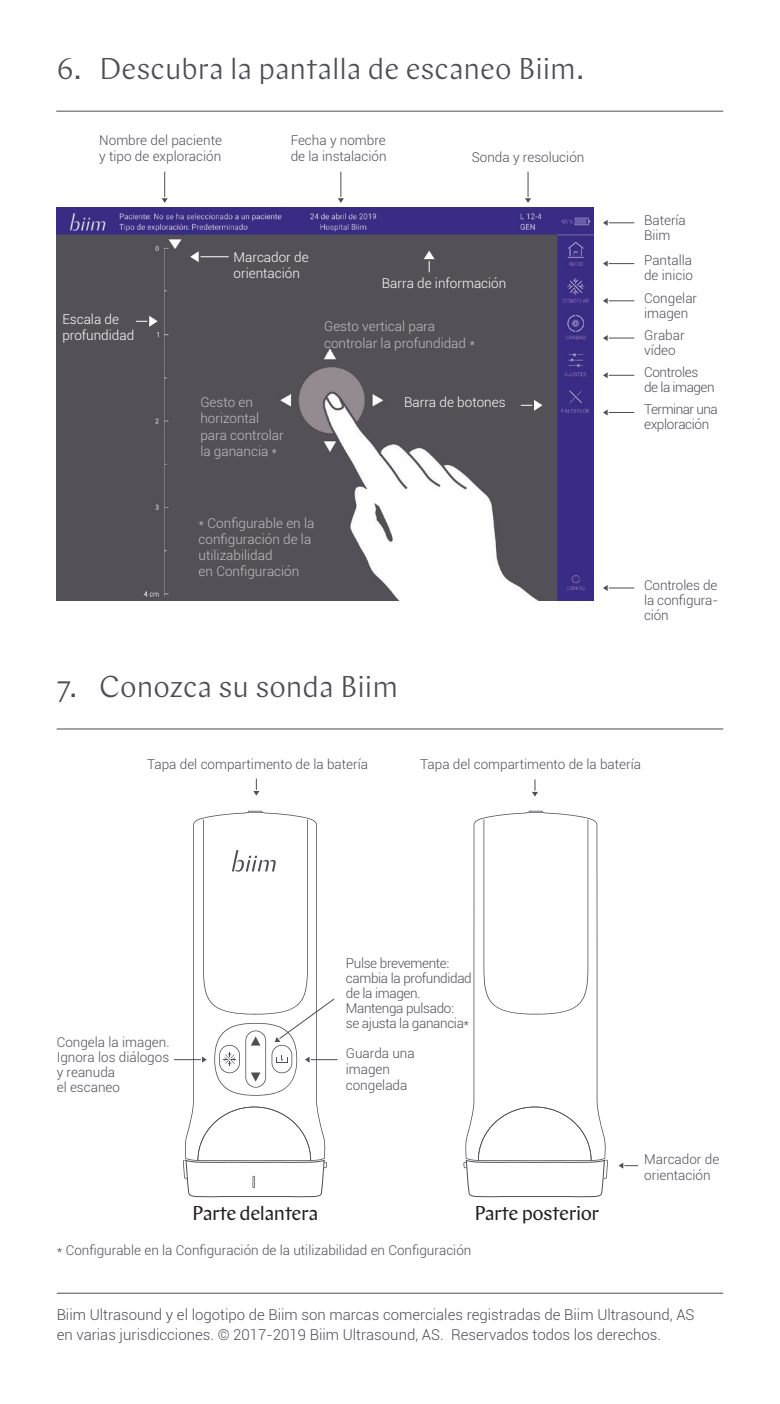
<style>
.page{position:relative;width:780px;height:1404px;background:#fff}
.page>*{position:absolute;margin:0;border:0;box-sizing:border-box;transform-origin:0 0}
.t1{font:300 30px "Chap";color:#4d4e56}
.t2{font:20px "Chap";letter-spacing:-.025em;color:#231f20}
.t3{font:300 15px/20px "Roboto";color:#4d4e56}
.t4{font:300 13.5px/15px "Roboto";color:#4d4e56}
.t5{font:300 13.5px/16.2px "Roboto";color:#c2bfc2}
.t6{font:300 13.5px/15px "Roboto";letter-spacing:-.025em;color:#4d4e56}
.t7{font:300 13.5px/16.2px "Roboto";color:#fff}
.t8{font:300 13.5px/15px "Roboto";letter-spacing:-.035em;color:#4d4e56}
</style>
<div class="page">
<img style="left:56px;top:207px;width:537px;height:393px">
<svg style="left:192px;top:812px;width:126px;height:294px"></svg>
<svg style="left:248px;top:810px;width:14px;height:2px"></svg>
<svg style="left:473px;top:811px;width:125px;height:295px"></svg>
<svg style="left:529px;top:810px;width:13px;height:2px"></svg>
<svg style="left:183px;top:1106px;width:425px;height:91px"></svg>
<hr style="left:56px;top:111px;width:667px;height:1px;background:#4d4e56">
<hr style="left:57px;top:728px;width:666px;height:1px;background:#4d4e56">
<hr style="left:57px;top:1292px;width:666px;height:1px;background:#4d4e56">
<svg style="left:162px;top:171px;width:6px;height:32px"></svg>
<svg style="left:136px;top:316px;width:22px;height:11px"></svg>
<svg style="left:521px;top:400px;width:21px;height:11px"></svg>
<svg style="left:423px;top:251px;width:11px;height:21px"></svg>
<svg style="left:190px;top:251px;width:39px;height:11px"></svg>
<svg style="left:338px;top:171px;width:6px;height:32px"></svg>
<svg style="left:525px;top:171px;width:6px;height:32px"></svg>
<svg style="left:253px;top:778px;width:6px;height:17px"></svg>
<svg style="left:532px;top:779px;width:6px;height:17px"></svg>
<svg style="left:603px;top:220px;width:31px;height:6px"></svg>
<svg style="left:603px;top:260px;width:31px;height:6px"></svg>
<svg style="left:603px;top:298px;width:31px;height:6px"></svg>
<svg style="left:603px;top:335px;width:31px;height:6px"></svg>
<svg style="left:603px;top:372px;width:31px;height:6px"></svg>
<svg style="left:603px;top:409px;width:31px;height:6px"></svg>
<svg style="left:603px;top:585px;width:31px;height:6px"></svg>
<svg style="left:618px;top:1162px;width:20px;height:6px"></svg>
<svg style="left:174px;top:819px;width:163px;height:276px"></svg>
<h1 class="t1" style="left:57px;top:50px;width:530px">6. Descubra la pantalla de escaneo Biim.</h1>
<p class="t4" style="left:99px;top:131px;width:124px;line-height:16.2px">Nombre del paciente y tipo de exploración</p>
<p class="t4" style="left:291px;top:131px;width:97px;line-height:16.2px">Fecha y nombre de la instalación</p>
<p class="t4" style="left:471px;top:149px;width:114px">Sonda y resolución</p>
<p class="t7" style="left:62px;top:310px;width:73px">Escala de profundidad</p>
<p class="t7" style="left:233px;top:248px;width:76px">Marcador de orientación</p>
<p class="t7" style="left:382px;top:275px;width:126px">Barra de información</p>
<p class="t5" style="left:324px;top:318px;width:152px">Gesto vertical para controlar la profundidad *</p>
<p class="t5" style="left:200px;top:394px;width:85px">Gesto en horizontal para controlar la ganancia *</p>
<p class="t7" style="left:404px;top:394px;width:103px">Barra de botones</p>
<p class="t5" style="left:199px;top:514px;width:117px">* Configurable en la configuración de la utilizabilidad<br>en Configuración</p>
<h1 class="t1" style="left:57px;top:668px;width:343px">7. Conozca su sonda Biim</h1>
<p class="t4" style="left:644px;top:212px;width:43px">Batería<br>Biim</p>
<p class="t4" style="left:644px;top:252px;width:50px">Pantalla de inicio</p>
<p class="t4" style="left:644px;top:290px;width:55px">Congelar imagen</p>
<p class="t4" style="left:644px;top:327px;width:42px">Grabar vídeo</p>
<p class="t8" style="left:644px;top:364px;width:72px">Controles de la imagen</p>
<p class="t6" style="left:644px;top:401px;width:75px">Terminar una exploración</p>
<p class="t4" style="left:644px;top:577px;width:75px;text-align:justify">Controles de la configura&shy;ción</p>
<p class="t4" style="left:147px;top:756px;width:222px">Tapa del compartimento de la batería</p>
<p class="t4" style="left:420px;top:756px;width:222px">Tapa del compartimento de la batería</p>
<p class="t4" style="left:57px;top:1034px;width:114px">Congela la imagen.<br>Ignora los diálogos y reanuda<br>el escaneo</p>
<p class="t6" style="left:346px;top:954px;width:127px">Pulse brevemente: cambia la profundidad de la imagen.<br>Mantenga pulsado:<br>se ajusta la ganancia*</p>
<p class="t4" style="left:346px;top:1044px;width:70px;line-height:16.2px">Guarda una imagen congelada</p>
<h2 class="t2" style="left:192px;top:1200px;width:128px">Parte delantera</h2>
<h2 class="t2" style="left:474px;top:1200px;width:126px">Parte posterior</h2>
<p class="t4" style="left:57px;top:1241px;width:416px">* Configurable en la Configuración de la utilizabilidad en Configuración</p>
<p class="t4" style="left:644px;top:1150px;width:76px;line-height:16.2px">Marcador de orientación</p>
<p class="t3" style="left:57px;top:1303px;width:639px">Biim Ultrasound y el logotipo de Biim son marcas comerciales registradas de Biim Ultrasound, AS en varias jurisdicciones. © 2017-2019 Biim Ultrasound, AS. Reservados todos los derechos.</p>
</div>
